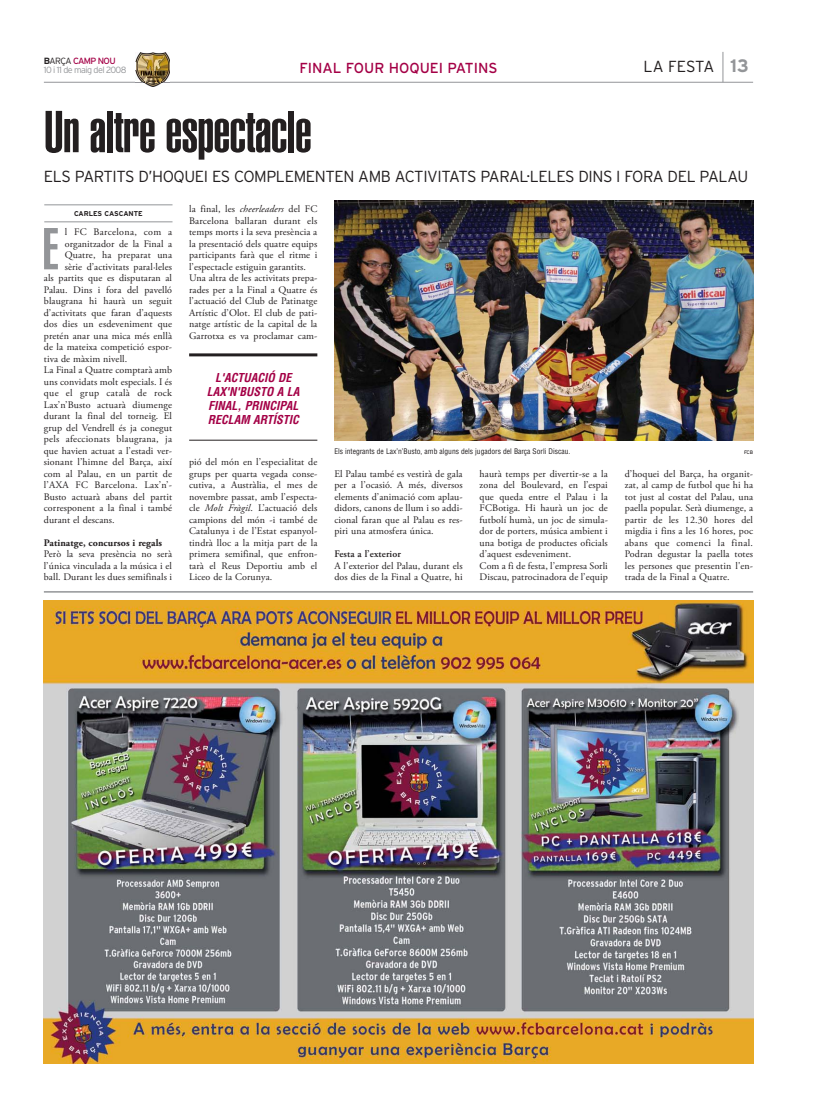
<style>
.page{position:relative;width:824px;height:1109px;background:#fff}
.page>*{position:absolute;margin:0;border:0;box-sizing:border-box;transform-origin:0 0}
.t1{font:58px "Helvetica LT Std Ultra Comp";letter-spacing:-.01em;color:#231f20}
.t2{font:58px "Helvetica LT Std Ultra Comp";color:#939598}
.t3{font:300 16px "Interstate";letter-spacing:-.025em;color:#231f20}
.t4{font:14.5px "Interstate";color:#a40046}
.t5{font:italic 700 condensed 12px/14px "Helvetica LT Std";color:#a40046;text-align:center}
.t6{font:10px/11.5px "Adobe Garamond Pro";letter-spacing:.01em;color:#231f20;text-align:justify}
.t7{font:10px "Adobe Garamond Pro";letter-spacing:.035em;color:#231f20}
.t8{font:700 10px "Adobe Garamond Pro";letter-spacing:.01em;color:#231f20}
.t9{font:10px "Adobe Garamond Pro";letter-spacing:.03em;color:#231f20}
.t10{font:600 10px "Adobe Garamond Pro";letter-spacing:.01em;color:#231f20}
.t11{font:300 9px/9px "Interstate";letter-spacing:-.065em;color:#939598}
.t12{font:condensed 7.5px "Helvetica LT Std";color:#231f20}
.t13{font:700 7px "Interstate";color:#231f20}
.t14{font:5px "Interstate";color:#231f20}
.s1{font-weight:700;color:#231f20}
.s2{color:#231f20}
.s3{font-weight:400;color:#a40046}
.s4{font-weight:700;font-size:18px;color:#939598}
.s5{font-style:italic}
</style>
<div class="page">
<hr style="left:44px;top:82px;width:709px;height:1px;background:#939598">
<hr style="left:722px;top:52px;width:1px;height:30px;background:#939598">
<hr style="left:44px;top:221px;width:128px;height:1px;background:#939598">
<hr style="left:44px;top:204px;width:128px;height:1px;background:#939598">
<hr style="left:189px;top:440px;width:128px;height:1px;background:#231f20">
<hr style="left:189px;top:353px;width:128px;height:3px;background:#231f20">
<hr style="left:44px;top:591px;width:709px;height:1px;background:#939598">
<img style="left:44px;top:600px;width:709px;height:463px">
<img style="left:334px;top:200px;width:419px;height:241px">
<img style="left:136px;top:52px;width:34px;height:35px">
<img style="left:136px;top:82px;width:34px;height:1px">
<p class="t11" style="left:44px;top:57px;width:84px"><span class="s1">B</span><span class="s2">ARÇA</span> <span class="s3">CAMP NOU<br></span>10 i 11 de maig del 2008</p>
<h3 class="t4" style="left:299px;top:62px;width:199px">FINAL FOUR HOQUEI PATINS</h3>
<h1 class="t1" style="left:44px;top:111px;width:269px">Un altre espectacle</h1>
<h2 class="t3" style="left:643px;top:61px;width:107px">LA FESTA <span class="s4">13</span></h2>
<h2 class="t3" style="left:44px;top:170px;width:705px">ELS PARTITS D’HOQUEI ES COMPLEMENTEN AMB ACTIVITATS PARAL·LELES DINS I FORA DEL PALAU</h2>
<p class="t13" style="left:74px;top:211px;width:70px">CARLES CASCANTE</p>
<p class="t7" style="left:65px;top:228px;width:109px">l FC Barcelona, com a</p>
<p class="t6" style="left:65px;top:238px;width:109px">organitzador de la Final a</p>
<p class="t6" style="left:65px;top:250px;width:109px">Quatre, ha preparat una</p>
<p class="t6" style="left:65px;top:261px;width:109px">sèrie d’activitats paral·leles</p>
<p class="t6" style="left:44px;top:273px;width:130px">als partits que es disputaran al</p>
<p class="t6" style="left:44px;top:284px;width:130px">Palau. Dins i fora del pavelló</p>
<p class="t6" style="left:44px;top:296px;width:130px">blaugrana hi haurà un seguit</p>
<p class="t6" style="left:44px;top:307px;width:130px">d’activitats que faran d’aquests</p>
<p class="t6" style="left:44px;top:319px;width:130px">dos dies un esdeveniment que</p>
<p class="t6" style="left:44px;top:330px;width:130px">pretén anar una mica més enllà</p>
<p class="t6" style="left:44px;top:342px;width:130px">de la mateixa competició espor-</p>
<p class="t6" style="left:44px;top:353px;width:85px">tiva de màxim nivell.</p>
<p class="t6" style="left:44px;top:365px;width:130px">La Final a Quatre comptarà amb</p>
<p class="t6" style="left:44px;top:376px;width:130px">uns convidats molt especials. I és</p>
<p class="t7" style="left:44px;top:389px;width:130px">que el grup català de rock</p>
<p class="t6" style="left:44px;top:399px;width:130px">Lax’n’Busto actuarà diumenge</p>
<p class="t6" style="left:44px;top:411px;width:130px">durant la final del torneig. El</p>
<p class="t6" style="left:44px;top:422px;width:130px">grup del Vendrell és ja conegut</p>
<p class="t6" style="left:44px;top:434px;width:130px">pels afeccionats blaugrana, ja</p>
<p class="t6" style="left:44px;top:445px;width:130px">que havien actuat a l’estadi ver-</p>
<p class="t6" style="left:44px;top:457px;width:130px">sionant l’himne del Barça, així</p>
<p class="t6" style="left:44px;top:468px;width:130px">com al Palau, en un partit de</p>
<p class="t9" style="left:44px;top:481px;width:130px">l’AXA FC Barcelona. Lax’n’-</p>
<p class="t6" style="left:44px;top:491px;width:130px">Busto actuarà abans del partit</p>
<p class="t6" style="left:44px;top:503px;width:130px">corresponent a la final i també</p>
<p class="t6" style="left:44px;top:514px;width:72px">durant el descans.</p>
<p class="t8" style="left:44px;top:538px;width:120px">Patinatge, concursos i regals</p>
<p class="t6" style="left:44px;top:549px;width:130px">Però la seva presència no serà l’única vinculada a la música i el ball. Durant les dues semifinals i</p>
<h1 class="t2" style="left:42px;top:228px;width:18px">E</h1>
<p class="t6" style="left:189px;top:204px;width:130px;text-align:left">la final, les <span class="s5">cheerleaders</span> del FC<br>Barcelona ballaran durant els temps morts i la seva presència a la presentació dels quatre equips participants farà que el ritme i l’espectacle estiguin garantits.<br>Una altra de les activitats prepa&shy;rades per a la Final a Quatre és l’actuació del Club de Patinatge<br>Artístic d’Olot. El club de pati&shy;natge artístic de la capital de la<br>Garrotxa es va proclamar cam-</p>
<p class="t5" style="left:207px;top:370px;width:94px">L'ACTUACIÓ DE<br>LAX'N'BUSTO A LA<br>FINAL, PRINCIPAL<br>RECLAM ARTÍSTIC</p>
<p class="t12" style="left:334px;top:448px;width:237px">Els integrants de Lax’n’Busto, amb alguns dels jugadors del Barça Sorli Discau.</p>
<p class="t14" style="left:743px;top:450px;width:11px">FCB</p>
<p class="t6" style="left:189px;top:457px;width:130px">pió del món en l’especialitat de grups per quarta vegada conse&shy;cutiva, a Austràlia, el mes de novembre passat, amb l’especta&shy;cle <span class="s5">Molt Fràgil</span>. L’actuació dels campions del món -i també de Catalunya i de l’Estat espanyol&shy;tindrà lloc a la mitja part de la primera semifinal, que enfron&shy;tarà el Reus Deportiu amb el Liceo de la Corunya.</p>
<p class="t6" style="left:334px;top:468px;width:130px">El Palau també es vestirà de gala per a l’ocasió. A més, diversos elements d’animació com aplau&shy;didors, canons de llum i so addi&shy;cional faran que al Palau es res&shy;piri una atmosfera única.</p>
<p class="t10" style="left:334px;top:548px;width:68px">Festa a l’exterior</p>
<p class="t6" style="left:334px;top:560px;width:130px">A l'exterior del Palau, durant els dos dies de la Final a Quatre, hi</p>
<p class="t6" style="left:479px;top:468px;width:130px;text-align:left">haurà temps per divertir-se a la zona del Boulevard, en l’espai que queda entre el Palau i la<br>FCBotiga. Hi haurà un joc de futbolí humà, un joc de simula&shy;dor de porters, música ambient i una botiga de productes oficials d’aquest esdeveniment.<br>Com a fi de festa, l’empresa Sorli<br>Discau, patrocinadora de l’equip</p>
<p class="t6" style="left:624px;top:468px;width:130px">d’hoquei del Barça, ha organit&shy;zat, al camp de futbol que hi ha tot just al costat del Palau, una paella popular. Serà diumenge, a partir de les 12.30 hores del migdia i fins a les 16 hores, poc abans que comenci la final.<br>Podran degustar la paella totes les persones que presentin l'en&shy;trada de la Final a Quatre.</p>
</div>
